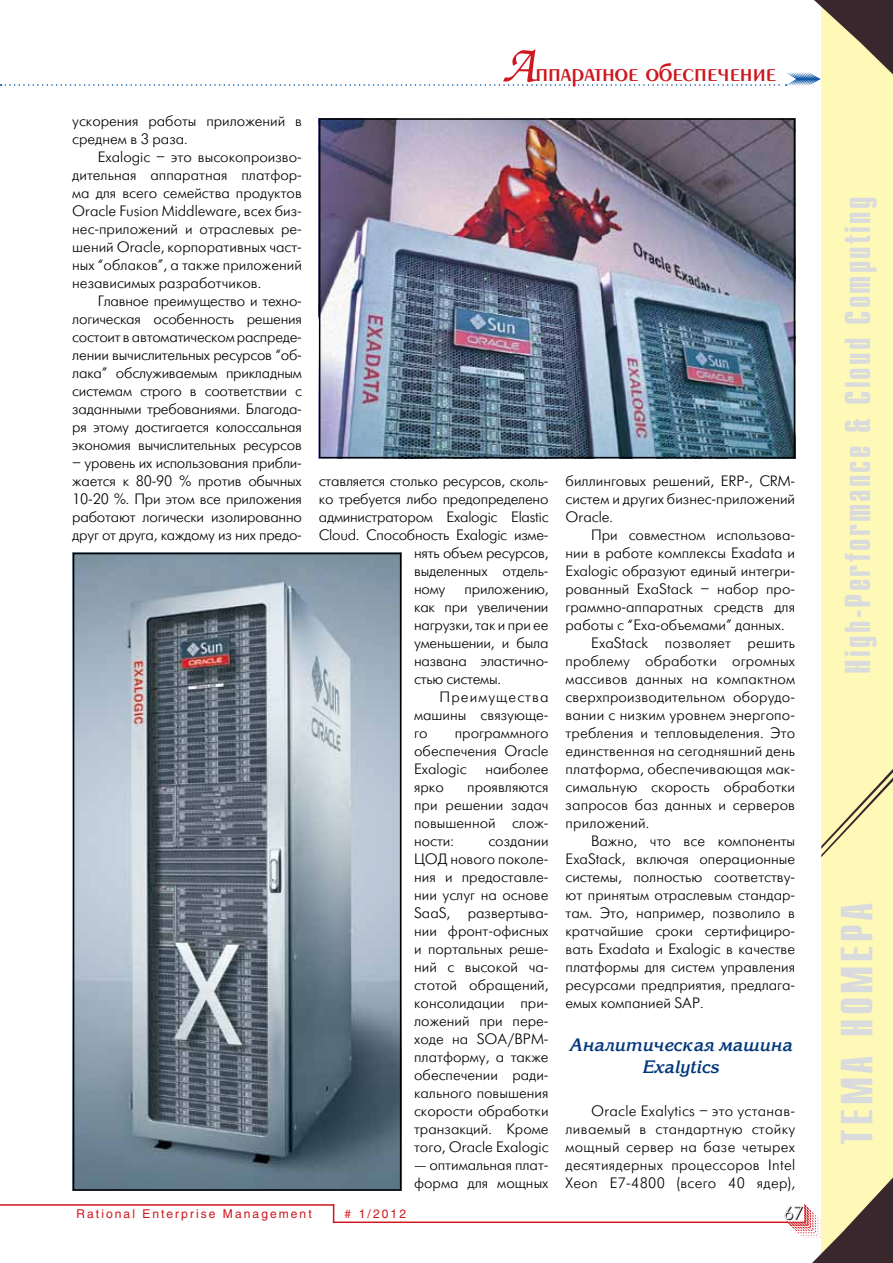
<style>
.page{position:relative;width:893px;height:1263px;background:#fff}
.page>*{position:absolute;margin:0;border:0;box-sizing:border-box;transform-origin:0 0}
.t1{font:700 45px "Compact C";letter-spacing:.08em;color:#dadbdc}
.t2{font:700 36px "Compact C";letter-spacing:.06em;color:#dadbdc}
.t3{font:27px "Penta Demi";color:#ce171e}
.t4{font:italic 700 18px/21.6px "Korinna C";color:#00377b;text-align:center}
.t5{font:18px "Futuris Shadow C";color:#000}
.t6{font:15px/18px "Futuris Light C";color:#000;text-align:justify}
.t7{font:12px "Helios";letter-spacing:.17em;color:#ce171e}
.s1{font-family:"Zapf Chancery C";font-size:54px}
</style>
<div class="page">
<hr style="left:0;top:1204px;width:334px;height:2px;background:#ce171e">
<svg style="left:333px;top:1206px;width:1px;height:15px"></svg>
<hr style="left:333px;top:1221px;width:455px;height:2px;background:#ce171e">
<div style="left:821px;top:0;width:72px;height:1263px;background:#fff9b8"></div>
<svg style="left:821px;top:769px;width:72px;height:88px"></svg>
<svg style="left:0;top:0;width:893px;height:86px"></svg>
<svg style="left:787px;top:1177px;width:106px;height:86px"></svg>
<img style="left:76px;top:556px;width:322px;height:632px">
<div style="left:73px;top:553px;width:328px;height:638px;border:2px solid #000"></div>
<img style="left:322px;top:121px;width:470px;height:334px">
<div style="left:319px;top:118px;width:476px;height:340px;border:2px solid #000"></div>
<p class="t6" style="left:72px;top:112px;width:231px">ускорения работы приложений в среднем в 3 раза.</p>
<p class="t6" style="left:72px;top:148px;width:231px;text-indent:26px">Exalogic – это высокопроизво&shy;дительная аппаратная платфор&shy;ма для всего семейства продуктов Oracle Fusion Middleware, всех биз&shy;нес-приложений и отраслевых ре&shy;шений Oracle, корпоративных част&shy;ных “облаков”, а также приложений независимых разработчиков.</p>
<p class="t6" style="left:72px;top:292px;width:231px;text-indent:26px">Главное преимущество и техно&shy;логическая особенность решения состоит в автоматическом распреде&shy;лении вычислительных ресурсов “об&shy;лака” обслуживаемым прикладным системам строго в соответствии с заданными требованиями. Благода&shy;ря этому достигается колоссальная экономия вычислительных ресурсов</p>
<p class="t6" style="left:72px;top:454px;width:231px">– уровень их использования прибли&shy;жается к 80-90 % против обычных 10-20 %. При этом все приложения работают логически изолированно друг от друга, каждому из них предо-</p>
<h3 class="t3" style="left:502px;top:59px;width:276px"><span class="s1">А</span>ппаратное обеспечение</h3>
<p class="t6" style="left:319px;top:472px;width:231px">ставляется столько ресурсов, сколь-</p>
<p class="t6" style="left:319px;top:490px;width:231px">ко требуется либо предопределено</p>
<p class="t6" style="left:319px;top:508px;width:231px">администратором Exalogic Elastic</p>
<p class="t6" style="left:319px;top:526px;width:231px">Cloud. Способность Exalogic изме-</p>
<p class="t6" style="left:414px;top:544px;width:136px">нять объем ресурсов,</p>
<p class="t6" style="left:414px;top:562px;width:136px">выделенных отдель-</p>
<p class="t6" style="left:414px;top:580px;width:33px">ному</p>
<p class="t6" style="left:414px;top:580px;width:136px;text-indent:50px">приложению, как при увеличении нагрузки, так и при ее уменьшении, и была названа эластично&shy;стью системы.</p>
<p class="t6" style="left:414px;top:688px;width:136px;text-indent:26px">Преимущества машины связующе&shy;го</p>
<p class="t6" style="left:414px;top:724px;width:136px;text-indent:41px">программного обеспечения Oracle Exalogic</p>
<p class="t6" style="left:485px;top:760px;width:65px">наиболее</p>
<p class="t6" style="left:414px;top:778px;width:31px">ярко</p>
<p class="t6" style="left:414px;top:778px;width:136px;text-indent:53px">проявляются при решении задач повышенной слож&shy;ности:</p>
<p class="t6" style="left:414px;top:832px;width:136px;text-indent:74px">создании ЦОД нового поколе&shy;ния и предоставле&shy;нии услуг на основе SaaS, развертыва&shy;нии фронт-офисных и портальных реше&shy;ний с высокой ча&shy;стотой обращений, консолидации при&shy;ложений при пере&shy;ходе на SOA/BPM&shy;платформу, а также обеспечении ради&shy;кального повышения скорости обработки транзакций. Кроме того, Oracle Exalogic</p>
<p class="t6" style="left:414px;top:1156px;width:136px">— оптимальная плат&shy;форма для мощных</p>
<p class="t6" style="left:565px;top:472px;width:231px">биллинговых решений, ERP-, CRM&shy;систем и других бизнес-приложений Oracle.</p>
<p class="t6" style="left:591px;top:526px;width:206px">При совместном использова-</p>
<p class="t6" style="left:565px;top:544px;width:231px">нии в работе комплексы Exadata и</p>
<p class="t6" style="left:565px;top:562px;width:231px">Exalogic образуют единый интегри-</p>
<p class="t6" style="left:565px;top:580px;width:231px">рованный ExaStack – набор про-</p>
<p class="t6" style="left:565px;top:598px;width:231px">граммно-аппаратных средств для</p>
<p class="t6" style="left:565px;top:616px;width:220px">работы с “Exa-объемами” данных.</p>
<p class="t6" style="left:591px;top:634px;width:206px">ExaStack позволяет решить</p>
<p class="t6" style="left:565px;top:652px;width:231px">проблему обработки огромных</p>
<p class="t6" style="left:565px;top:670px;width:231px">массивов данных на компактном</p>
<p class="t6" style="left:565px;top:688px;width:231px">сверхпроизводительном оборудо-</p>
<p class="t6" style="left:565px;top:706px;width:231px">вании с низким уровнем энергопо-</p>
<p class="t6" style="left:565px;top:724px;width:231px">требления и тепловыделения. Это</p>
<p class="t6" style="left:565px;top:742px;width:231px">единственная на сегодняшний день</p>
<p class="t6" style="left:565px;top:760px;width:231px">платформа, обеспечивающая мак-</p>
<p class="t6" style="left:565px;top:778px;width:231px">симальную скорость обработки</p>
<p class="t6" style="left:565px;top:796px;width:231px">запросов баз данных и серверов</p>
<p class="t6" style="left:565px;top:814px;width:85px">приложений.</p>
<p class="t6" style="left:591px;top:832px;width:206px">Важно, что все компоненты</p>
<p class="t6" style="left:565px;top:850px;width:231px">ExaStack, включая операционные</p>
<p class="t6" style="left:565px;top:868px;width:231px">системы, полностью соответству-</p>
<p class="t6" style="left:565px;top:886px;width:231px">ют принятым отраслевым стандар-</p>
<p class="t6" style="left:565px;top:904px;width:231px">там. Это, например, позволило в</p>
<p class="t6" style="left:565px;top:922px;width:231px">кратчайшие сроки сертифициро-</p>
<p class="t6" style="left:565px;top:940px;width:231px">вать Exadata и Exalogic в качестве</p>
<p class="t6" style="left:565px;top:958px;width:231px">платформы для систем управления</p>
<p class="t6" style="left:565px;top:976px;width:231px">ресурсами предприятия, предлага-</p>
<p class="t6" style="left:565px;top:994px;width:140px">емых компанией SAP.</p>
<p class="t4" style="left:569px;top:1035px;width:225px">Аналитическая машина<br>Exalytics</p>
<p class="t6" style="left:566px;top:1102px;width:231px;text-indent:26px">Oracle Exalytics – это устанав&shy;ливаемый в стандартную стойку мощный сервер на базе четырех десятиядерных процессоров Intel Xeon E7-4800 (всего 40 ядер),</p>
<p class="t7" style="left:77px;top:1207px;width:237px">Rational Enterprise Management</p>
<p class="t7" style="left:345px;top:1207px;width:63px"># 1/2012</p>
<p class="t5" style="left:784px;top:1204px;width:21px">67</p>
<h2 class="t2" style="left:840px;top:673px;width:478px;rotate:-90deg">High-Performance &amp; Cloud Computing</h2>
<h1 class="t1" style="left:835px;top:1144px;width:244px;rotate:-90deg">ТЕМА НОМЕРА</h1>
</div>
